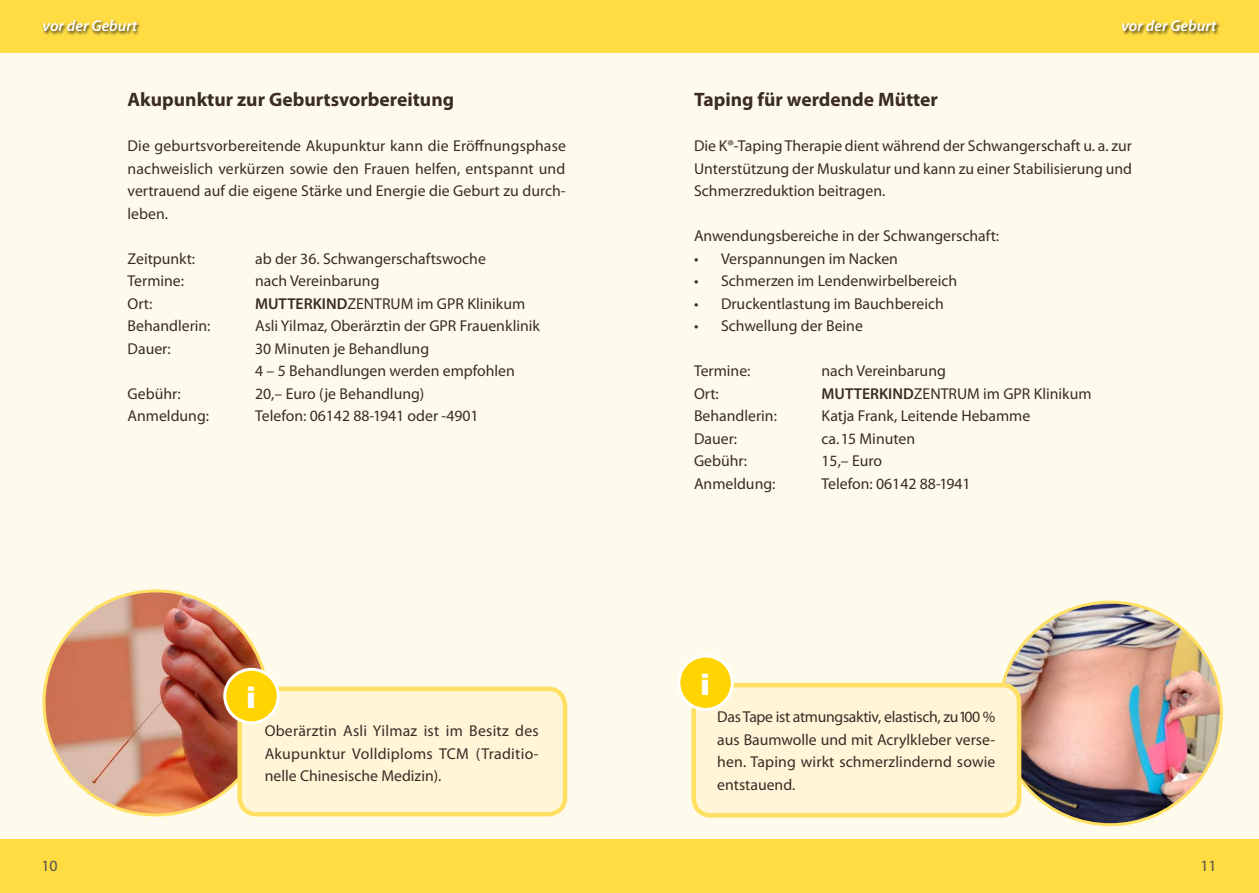
<style>
.page{position:relative;width:1259px;height:893px;background:#fff}
.page>*{position:absolute;margin:0;border:0;box-sizing:border-box;transform-origin:0 0}
.t1{font:900 29.7px "Arial";color:#fff}
.t2{font:700 19.5px "Myriad Pro";color:#3a2b24}
.t3{font:15.75px/22.5px "Myriad Pro";color:#3a2b24;text-align:justify}
.t4{font:italic 600 15.75px "Myriad Pro";color:#fff}
.t5{font:15.75px "Myriad Pro";color:#554f4c}
.s1{font-weight:600}
</style>
<div class="page">
<div style="left:0;top:44px;width:1259px;height:849px;background:#fffbec"></div>
<div style="left:0;top:0;width:1259px;height:53px;background:#ffdc42"></div>
<div style="left:0;top:839px;width:1259px;height:54px;background:#ffdc42"></div>
<div style="left:42px;top:19px;width:100px;height:17px;background:#000;opacity:.75"></div>
<div style="left:1120px;top:19px;width:100px;height:17px;background:#000;opacity:.75"></div>
<img style="left:44px;top:591px;width:224px;height:224px;border-radius:112px">
<div style="left:240px;top:689px;width:325px;height:125px;background:#fff6d8;border-radius:17px"></div>
<div style="left:237px;top:687px;width:330px;height:129px;border:4px solid #ffe062;border-radius:17px"></div>
<div style="left:225px;top:669px;width:53px;height:54px;background:#ffd400;border-radius:50%"></div>
<div style="left:223px;top:668px;width:57px;height:56px;border:3px solid #fff;border-radius:50%"></div>
<img style="left:999px;top:602px;width:222px;height:223px;border-radius:111px">
<div style="left:694px;top:685px;width:325px;height:130px;background:#fff6d8;border-radius:17px"></div>
<div style="left:691px;top:683px;width:330px;height:134px;border:4px solid #ffe062;border-radius:17px"></div>
<div style="left:679px;top:656px;width:53px;height:53px;background:#ffd400;border-radius:50%"></div>
<div style="left:677px;top:654px;width:57px;height:57px;border:3px solid #fff;border-radius:50%"></div>
<p class="t4" style="left:43px;top:16px;width:96px">vor der Geburt</p>
<p class="t4" style="left:1121px;top:16px;width:96px">vor der Geburt</p>
<p class="t2" style="left:128px;top:87px;width:328px">Akupunktur zur Geburtsvorbereitung</p>
<p class="t3" style="left:128px;top:135px;width:440px">Die geburtsvorbereitende Akupunktur kann die Eröffnungsphase nachweislich verkürzen sowie den Frauen helfen, entspannt und vertrauend auf die eigene Stärke und Energie die Geburt zu durch&shy;leben.</p>
<p class="t3" style="left:128px;top:247px;width:69px">Zeitpunkt:</p>
<p class="t3" style="left:255px;top:247px;width:232px">ab der 36. Schwangerschaftswoche</p>
<p class="t3" style="left:128px;top:270px;width:58px">Termine:</p>
<p class="t3" style="left:255px;top:270px;width:126px">nach Vereinbarung</p>
<p class="t3" style="left:128px;top:292px;width:26px">Ort:</p>
<p class="t3" style="left:255px;top:292px;width:271px"><span class="s1">MUTTERKIND</span>ZENTRUM im GPR Klinikum</p>
<p class="t3" style="left:128px;top:315px;width:84px">Behandlerin:</p>
<p class="t3" style="left:255px;top:315px;width:286px">Asli Yilmaz, Oberärztin der GPR Frauenklinik</p>
<p class="t3" style="left:128px;top:337px;width:45px">Dauer:</p>
<p class="t3" style="left:255px;top:337px;width:261px">30 Minuten je Behandlung<br>4 – 5 Behandlungen werden empfohlen</p>
<p class="t3" style="left:128px;top:382px;width:55px">Gebühr:</p>
<p class="t3" style="left:255px;top:382px;width:171px">20,– Euro (je Behandlung)</p>
<p class="t3" style="left:128px;top:405px;width:83px">Anmeldung:</p>
<p class="t3" style="left:255px;top:405px;width:225px">Telefon: 06142 88-1941 oder -4901</p>
<h1 class="t1" style="left:246px;top:676px;width:11px">i</h1>
<p class="t3" style="left:265px;top:720px;width:275px">Oberärztin Asli Yilmaz ist im Besitz des Akupunktur Volldiploms TCM (Traditio&shy;nelle Chinesische Medizin).</p>
<p class="t2" style="left:694px;top:87px;width:245px">Taping für werdende Mütter</p>
<p class="t3" style="left:694px;top:135px;width:439px">Die K®-Taping Therapie dient während der Schwangerschaft u. a. zur Unterstützung der Muskulatur und kann zu einer Stabilisierung und Schmerzreduktion beitragen.</p>
<p class="t3" style="left:694px;top:225px;width:307px">Anwendungsbereiche in der Schwangerschaft:</p>
<p class="t3" style="left:694px;top:247px;width:205px">• Verspannungen im Nacken</p>
<p class="t3" style="left:694px;top:270px;width:265px">• Schmerzen im Lendenwirbelbereich</p>
<p class="t3" style="left:694px;top:292px;width:251px">• Druckentlastung im Bauchbereich</p>
<p class="t3" style="left:694px;top:315px;width:170px">• Schwellung der Beine</p>
<p class="t3" style="left:694px;top:360px;width:58px">Termine:</p>
<p class="t3" style="left:821px;top:360px;width:126px">nach Vereinbarung</p>
<p class="t3" style="left:694px;top:382px;width:26px">Ort:</p>
<p class="t3" style="left:821px;top:382px;width:271px"><span class="s1">MUTTERKIND</span>ZENTRUM im GPR Klinikum</p>
<p class="t3" style="left:694px;top:405px;width:84px">Behandlerin:</p>
<p class="t3" style="left:821px;top:405px;width:210px">Katja Frank, Leitende Hebamme</p>
<p class="t3" style="left:694px;top:427px;width:45px">Dauer:</p>
<p class="t3" style="left:821px;top:427px;width:95px">ca. 15 Minuten</p>
<p class="t3" style="left:694px;top:450px;width:55px">Gebühr:</p>
<p class="t3" style="left:821px;top:450px;width:62px">15,– Euro</p>
<p class="t3" style="left:694px;top:472px;width:83px">Anmeldung:</p>
<p class="t3" style="left:821px;top:472px;width:151px">Telefon: 06142 88-1941</p>
<h1 class="t1" style="left:700px;top:662px;width:11px">i</h1>
<p class="t3" style="left:717px;top:706px;width:280px">Das Tape ist atmungsaktiv, elastisch, zu 100 % aus Baumwolle und mit Acrylkleber verse&shy;hen. Taping wirkt schmerzlindernd sowie entstauend.</p>
<p class="t5" style="left:41px;top:856px;width:18px">10</p>
<p class="t5" style="left:1200px;top:856px;width:18px">11</p>
</div>
